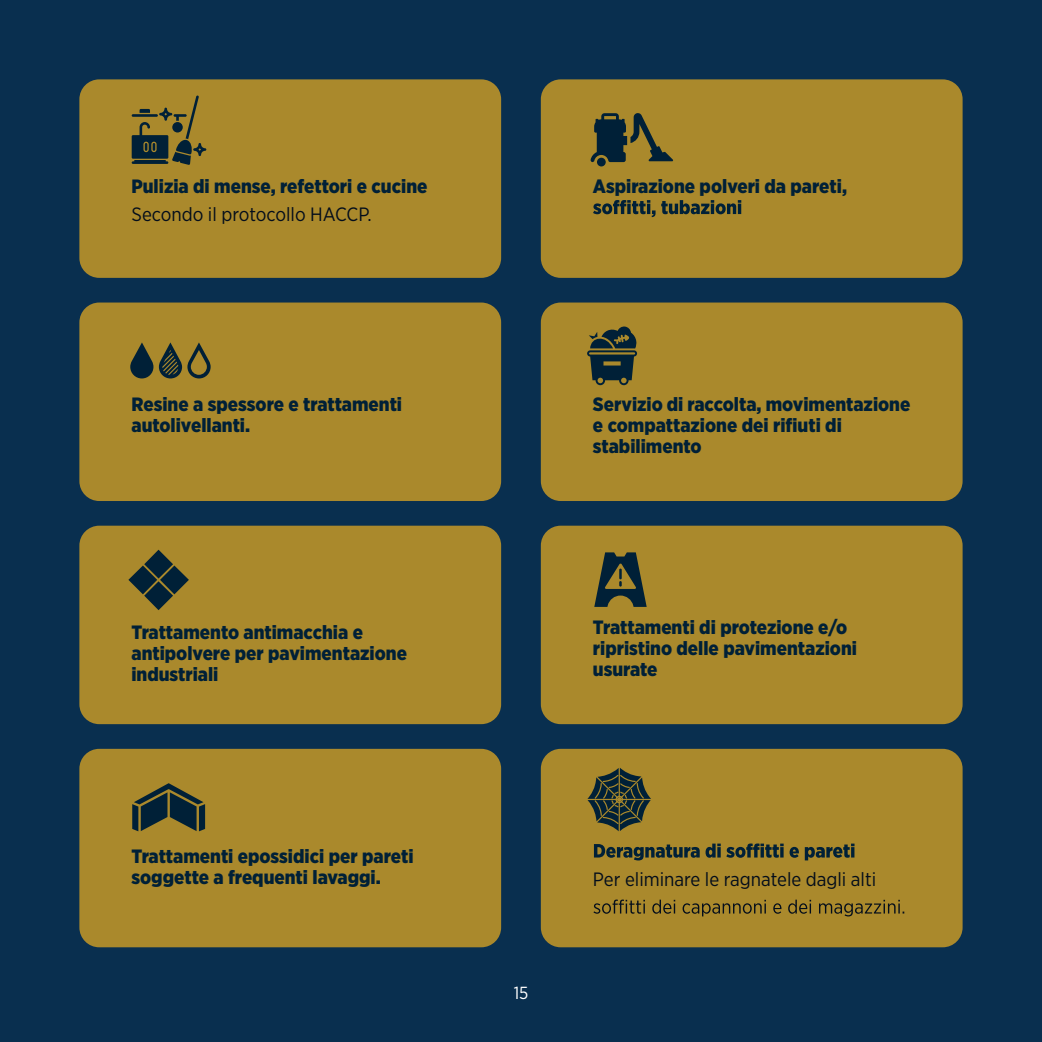
<style>
.page{position:relative;width:1042px;height:1042px;background:#092f4f}
.page>*{position:absolute;margin:0;border:0;box-sizing:border-box;transform-origin:0 0}
.t1{font:900 19.25px/21px "Gotham Narrow";color:#002037}
.t2{font:19.25px "Gotham Narrow";color:#030d1b}
.t3{font:17.5px "Gotham Narrow";color:#fff}
</style>
<div class="page">
<div style="left:79px;top:79px;width:422px;height:199px;background:#aa892c;border-radius:20px"></div>
<div style="left:79px;top:526px;width:422px;height:198px;background:#aa892c;border-radius:20px"></div>
<div style="left:79px;top:749px;width:422px;height:198px;background:#aa892c;border-radius:20px"></div>
<div style="left:541px;top:749px;width:421px;height:198px;background:#aa892c;border-radius:20px"></div>
<div style="left:541px;top:79px;width:421px;height:199px;background:#aa892c;border-radius:20px"></div>
<div style="left:541px;top:526px;width:421px;height:198px;background:#aa892c;border-radius:20px"></div>
<div style="left:79px;top:302px;width:422px;height:199px;background:#aa892c;border-radius:20px"></div>
<div style="left:541px;top:302px;width:421px;height:199px;background:#aa892c;border-radius:20px"></div>
<svg style="left:594px;top:843px;width:260px;height:17px"></svg>
<svg style="left:593px;top:899px;width:311px;height:17px"></svg>
<svg style="left:593px;top:200px;width:148px;height:17px"></svg>
<svg style="left:132px;top:95px;width:74px;height:70px"></svg>
<div style="left:172px;top:122px;width:11px;height:10px;background:#002037;border-radius:50%"></div>
<div style="left:597px;top:158px;width:9px;height:8px;background:#002037;border-radius:50%"></div>
<svg style="left:590px;top:113px;width:83px;height:49px"></svg>
<svg style="left:128px;top:550px;width:61px;height:60px"></svg>
<svg style="left:130px;top:342px;width:81px;height:36px"></svg>
<svg style="left:587px;top:326px;width:50px;height:59px"></svg>
<svg style="left:594px;top:552px;width:53px;height:55px"></svg>
<svg style="left:132px;top:783px;width:73px;height:48px"></svg>
<svg style="left:587px;top:768px;width:64px;height:63px"></svg>
<p class="t1" style="left:131px;top:176px;width:297px">Pulizia di mense, refettori e cucine</p>
<p class="t2" style="left:131px;top:202px;width:242px">Secondo il protocollo HACCP.</p>
<p class="t1" style="left:593px;top:176px;width:256px">Aspirazione polveri da pareti,</p>
<p class="t1" style="left:131px;top:394px;width:272px">Resine a spessore e trattamenti autolivellanti.</p>
<p class="t1" style="left:593px;top:394px;width:319px">Servizio di raccolta, movimentazione e compattazione dei rifiuti di stabilimento</p>
<p class="t1" style="left:131px;top:622px;width:277px">Trattamento antimacchia e antipolvere per pavimentazione industriali</p>
<p class="t1" style="left:131px;top:845px;width:284px">Trattamenti epossidici per pareti soggette a frequenti lavaggi.</p>
<p class="t1" style="left:593px;top:617px;width:265px">Trattamenti di protezione e/o ripristino delle pavimentazioni usurate</p>
<p class="t3" style="left:514px;top:982px;width:16px">15</p>
<p class="t2" style="left:593px;top:867px;width:285px">Per eliminare le ragnatele dagli alti</p>
</div>
